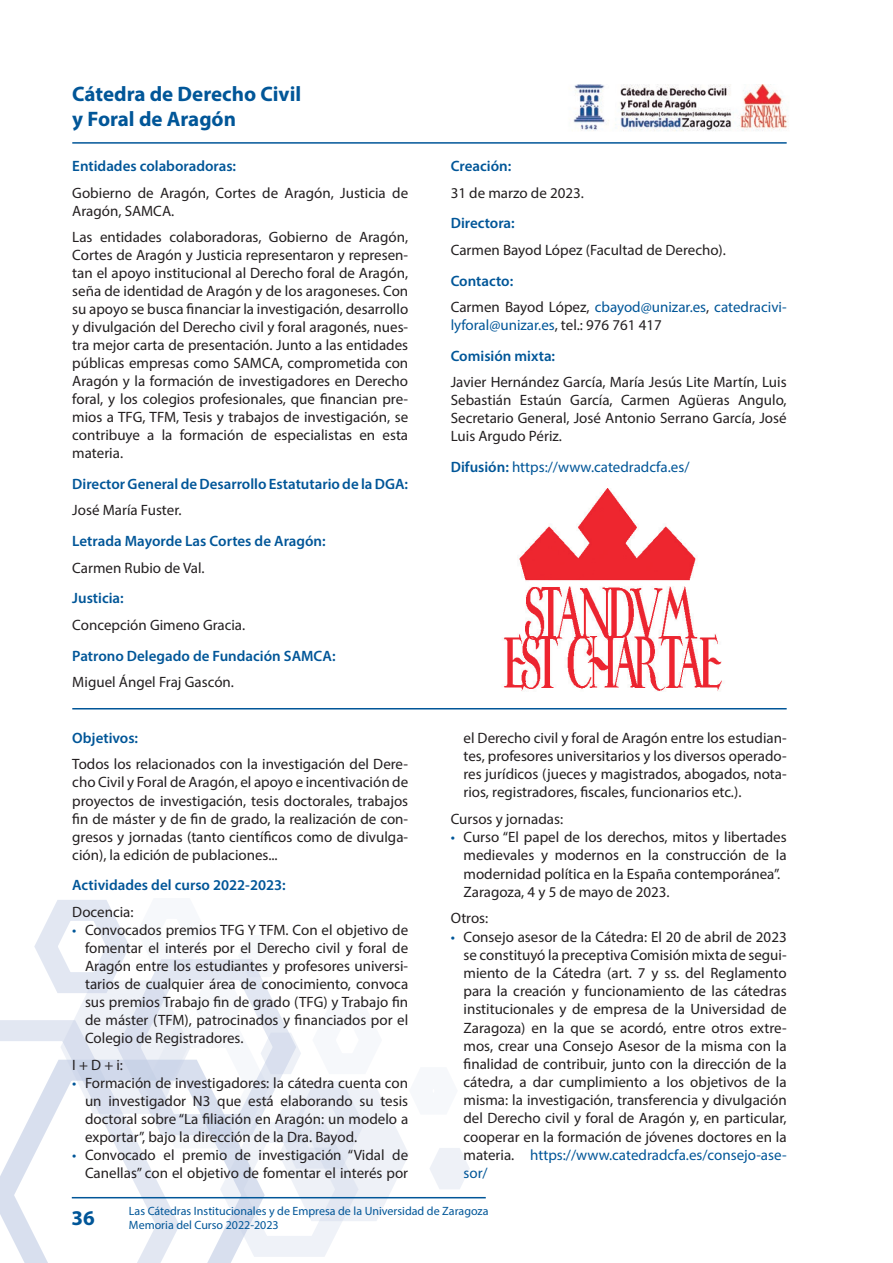
<style>
.page{position:relative;width:893px;height:1263px;background:#fff}
.page>*{position:absolute;margin:0;border:0;box-sizing:border-box;transform-origin:0 0}
.Titulo_catedra{font:700 21px/25.2px "Myriad Pro";color:#015698}
.Parrafos{font:15px/18px "Myriad Pro";color:#231f20;text-align:justify}
.Título_3{font:600 15px "Myriad Pro";color:#015698}
.Parrafos-2{font:15px/18px "Myriad Pro";color:#015698}
.Parrafo_estilo_anidado{font:15px "Myriad Pro";color:#015698}
.t1{font:12px "Myriad Pro";color:#015698}
.s1{color:#015698}
.s2{color:#231f20}
.s3{font-weight:600}
</style>
<div class="page">
<svg style="left:0;top:900px;width:470px;height:363px"></svg>
<hr style="left:72px;top:1197px;width:414px;height:1px;background:#015698">
<hr style="left:72px;top:142px;width:715px;height:2px;background:#015698">
<img style="left:476px;top:488px;width:310px;height:222px">
<hr style="left:72px;top:708px;width:715px;height:1px;background:#015698">
<img style="left:573px;top:85px;width:216px;height:46px">
<p class="Titulo_catedra" style="left:72px;top:80px;width:230px">Cátedra de Derecho Civil y Foral de Aragón</p>
<p class="Título_3" style="left:72px;top:156px;width:165px">Entidades colaboradoras:</p>
<p class="Parrafos" style="left:72px;top:183px;width:337px">Gobierno de Aragón, Cortes de Aragón, Justicia de<br>Aragón, SAMCA.</p>
<p class="Parrafos" style="left:72px;top:228px;width:337px">Las entidades colaboradoras, Gobierno de Aragón, Cortes de Aragón y Justicia representaron y represen&shy;tan el apoyo institucional al Derecho foral de Aragón, seña de identidad de Aragón y de los aragoneses. Con su apoyo se busca financiar la investigación, desarrollo y divulgación del Derecho civil y foral aragonés, nues&shy;tra mejor carta de presentación. Junto a las entidades públicas empresas como SAMCA, comprometida con Aragón y la formación de investigadores en Derecho foral, y los colegios profesionales, que financian pre&shy;mios a TFG, TFM, Tesis y trabajos de investigación, se contribuye a la formación de especialistas en esta materia.</p>
<p class="Título_3" style="left:72px;top:474px;width:337px">Director General de Desarrollo Estatutario de la DGA:</p>
<p class="Parrafos" style="left:72px;top:501px;width:109px">José María Fuster.</p>
<p class="Título_3" style="left:72px;top:531px;width:255px">Letrada Mayorde Las Cortes de Aragón:</p>
<p class="Parrafos" style="left:72px;top:558px;width:133px">Carmen Rubio de Val.</p>
<p class="Título_3" style="left:72px;top:589px;width:53px">Justicia:</p>
<p class="Parrafos" style="left:72px;top:616px;width:173px">Concepción Gimeno Gracia.</p>
<p class="Título_3" style="left:72px;top:646px;width:265px">Patrono Delegado de Fundación SAMCA:</p>
<p class="Parrafos" style="left:72px;top:673px;width:162px">Miguel Ángel Fraj Gascón.</p>
<p class="Título_3" style="left:72px;top:728px;width:67px">Objetivos:</p>
<p class="Parrafos" style="left:72px;top:755px;width:337px">Todos los relacionados con la investigación del Dere&shy;cho Civil y Foral de Aragón, el apoyo e incentivación de proyectos de investigación, tesis doctorales, trabajos fin de máster y de fin de grado, la realización de con&shy;gresos y jornadas (tanto científicos como de divulga&shy;ción), la edición de publaciones...</p>
<p class="Título_3" style="left:72px;top:876px;width:215px">Actividades del curso 2022-2023:</p>
<p class="Parrafos" style="left:72px;top:903px;width:63px">Docencia:</p>
<p class="Parrafos" style="left:85px;top:921px;width:325px;text-indent:-13px"><span class="s1">•</span> Convocados premios TFG Y TFM. Con el objetivo de fomentar el interés por el Derecho civil y foral de Aragón entre los estudiantes y profesores universi&shy;tarios de cualquier área de conocimiento, convoca sus premios Trabajo fin de grado (TFG) y Trabajo fin de máster (TFM), patrocinados y financiados por el Colegio de Registradores.</p>
<p class="Parrafos" style="left:72px;top:1055px;width:52px">I + D + i:</p>
<p class="Parrafos" style="left:85px;top:1073px;width:325px;text-indent:-13px"><span class="s1">•</span> Formación de investigadores: la cátedra cuenta con un investigador N3 que está elaborando su tesis doctoral sobre “La filiación en Aragón: un modelo a exportar”, bajo la dirección de la Dra. Bayod.</p>
<p class="Parrafos" style="left:72px;top:1145px;width:337px;text-align:right"><span class="s1">•</span> Convocado el premio de investigación “Vidal de<br>Canellas” con el objetivo de fomentar el interés por</p>
<p class="Título_3" style="left:451px;top:156px;width:62px">Creación:</p>
<p class="Parrafos" style="left:451px;top:183px;width:133px">31 de marzo de 2023.</p>
<p class="Título_3" style="left:451px;top:214px;width:66px">Directora:</p>
<p class="Parrafos" style="left:451px;top:241px;width:275px">Carmen Bayod López (Facultad de Derecho).</p>
<p class="Título_3" style="left:451px;top:271px;width:64px">Contacto:</p>
<p class="Parrafos-2" style="left:451px;top:298px;width:337px"><span class="s2">Carmen Bayod López,</span> cbayod@unizar.es<span class="s2">,</span> catedracivi&shy;lyforal@unizar.es<span class="s2">, tel.: 976 761 417</span></p>
<p class="Título_3" style="left:451px;top:346px;width:106px">Comisión mixta:</p>
<p class="Parrafos" style="left:451px;top:373px;width:337px">Javier Hernández García, María Jesús Lite Martín, Luis Sebastián Estaún García, Carmen Agüeras Angulo, Secretario General, José Antonio Serrano García, José Luis Argudo Périz.</p>
<p class="Parrafo_estilo_anidado" style="left:451px;top:458px;width:240px"><span class="s3">Difusión:</span> https://www.catedradcfa.es/</p>
<p class="Parrafos" style="left:463px;top:728px;width:325px">el Derecho civil y foral de Aragón entre los estudian&shy;tes, profesores universitarios y los diversos operado&shy;res jurídicos (jueces y magistrados, abogados, nota&shy;rios, registradores, fiscales, funcionarios etc.).</p>
<p class="Parrafos" style="left:451px;top:810px;width:114px">Cursos y jornadas:</p>
<p class="Parrafos" style="left:463px;top:828px;width:325px;text-align:left;text-indent:-13px"><span class="s1">•</span> Curso “El papel de los derechos, mitos y libertades medievales y modernos en la construcción de la modernidad política en la España contemporánea”.<br>Zaragoza, 4 y 5 de mayo de 2023.</p>
<p class="Parrafos" style="left:451px;top:909px;width:39px">Otros:</p>
<p class="Parrafos" style="left:463px;top:927px;width:325px;text-indent:-13px"><span class="s1">•</span> Consejo asesor de la Cátedra: El 20 de abril de 2023 se constituyó la preceptiva Comisión mixta de segui&shy;miento de la Cátedra (art. 7 y ss. del Reglamento para la creación y funcionamiento de las cátedras institucionales y de empresa de la Universidad de Zaragoza) en la que se acordó, entre otros extre&shy;mos, crear una Consejo Asesor de la misma con la finalidad de contribuir, junto con la dirección de la cátedra, a dar cumplimiento a los objetivos de la misma: la investigación, transferencia y divulgación del Derecho civil y foral de Aragón y, en particular, cooperar en la formación de jóvenes doctores en la materia. <span class="s1">https://www.catedradcfa.es/consejo-ase&shy;sor/</span></p>
<h1 class="Titulo_catedra" style="left:71px;top:1204px;width:25px">36</h1>
<p class="t1" style="left:129px;top:1203px;width:361px">Las Cátedras Institucionales y de Empresa de la Universidad de Zaragoza</p>
<p class="t1" style="left:129px;top:1218px;width:151px">Memoria del Curso 2022-2023</p>
</div>
